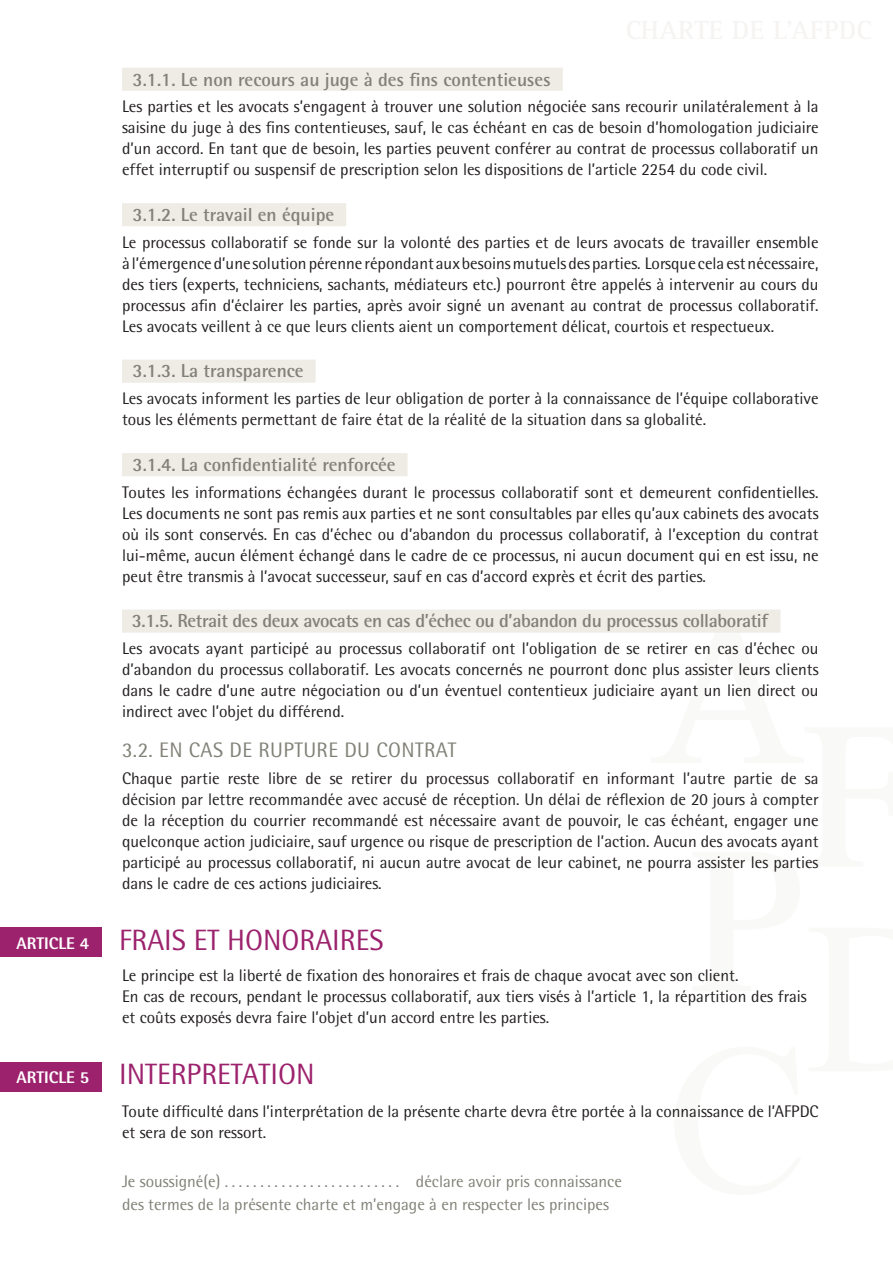
<style>
.page{position:relative;width:893px;height:1263px;background:#fff}
.page>*{position:absolute;margin:0;border:0;box-sizing:border-box;transform-origin:0 0}
.t1{font:29.4px "Rotis Semi Sans";color:#9c226d}
.t2{font:21px "Rotis Semi Sans";letter-spacing:.02em;color:#828178}
.t3{font:700 18.9px "Rotis Semi Sans";color:#828178}
.t4{font:700 18.9px "Rotis Semi Sans";letter-spacing:-.02em;color:#828178}
.t5{font:16.8px/21px "Rotis Semi Sans";color:#231f20;text-align:justify}
.t6{font:16.8px/23.1px "Rotis Semi Sans";color:#828178}
.s1{font-weight:800;font-size:16.8px;color:#fff}
</style>
<div class="page">
<div style="left:122px;top:68px;width:441px;height:23px;background:#efece6"></div>
<div style="left:122px;top:203px;width:224px;height:23px;background:#efece6"></div>
<div style="left:122px;top:360px;width:194px;height:23px;background:#efece6"></div>
<div style="left:122px;top:453px;width:285px;height:23px;background:#efece6"></div>
<div style="left:122px;top:609px;width:658px;height:24px;background:#efece6"></div>
<div style="left:0;top:927px;width:101px;height:30px;background:#9c226d"></div>
<div style="left:0;top:1062px;width:101px;height:29px;background:#9c226d"></div>
<p class="t3" style="left:133px;top:67px;width:420px">3.1.1. Le non recours au juge à des fins contentieuses</p>
<p class="t5" style="left:122px;top:96px;width:698px">Les parties et les avocats s’engagent à trouver une solution négociée sans recourir unilatéralement à la saisine du juge à des fins contentieuses, sauf, le cas échéant en cas de besoin d’homologation judiciaire d’un accord. En tant que de besoin, les parties peuvent conférer au contrat de processus collaboratif un effet interruptif ou suspensif de prescription selon les dispositions de l’article 2254 du code civil.</p>
<p class="t3" style="left:133px;top:203px;width:203px">3.1.2. Le travail en équipe</p>
<p class="t5" style="left:122px;top:232px;width:698px">Le processus collaboratif se fonde sur la volonté des parties et de leurs avocats de travailler ensemble à l’émergence d’une solution pérenne répondant aux besoins mutuels des parties. Lorsque cela est nécessaire, des tiers (experts, techniciens, sachants, médiateurs etc.) pourront être appelés à intervenir au cours du processus afin d’éclairer les parties, après avoir signé un avenant au contrat de processus collaboratif.<br>Les avocats veillent à ce que leurs clients aient un comportement délicat, courtois et respectueux.</p>
<p class="t3" style="left:133px;top:359px;width:173px">3.1.3. La transparence</p>
<p class="t5" style="left:122px;top:388px;width:698px">Les avocats informent les parties de leur obligation de porter à la connaissance de l’équipe collaborative tous les éléments permettant de faire état de la réalité de la situation dans sa globalité.</p>
<p class="t3" style="left:133px;top:453px;width:265px">3.1.4. La confidentialité renforcée</p>
<p class="t5" style="left:122px;top:482px;width:698px">Toutes les informations échangées durant le processus collaboratif sont et demeurent confidentielles.<br>Les documents ne sont pas remis aux parties et ne sont consultables par elles qu’aux cabinets des avocats où ils sont conservés. En cas d’échec ou d’abandon du processus collaboratif, à l’exception du contrat lui-même, aucun élément échangé dans le cadre de ce processus, ni aucun document qui en est issu, ne peut être transmis à l’avocat successeur, sauf en cas d’accord exprès et écrit des parties.</p>
<p class="t4" style="left:132px;top:609px;width:638px">3.1.5. Retrait des deux avocats en cas d’échec ou d’abandon du processus collaboratif</p>
<p class="t5" style="left:122px;top:638px;width:698px">Les avocats ayant participé au processus collaboratif ont l’obligation de se retirer en cas d’échec ou d’abandon du processus collaboratif. Les avocats concernés ne pourront donc plus assister leurs clients dans le cadre d’une autre négociation ou d’un éventuel contentieux judiciaire ayant un lien direct ou indirect avec l’objet du différend.</p>
<p class="t2" style="left:122px;top:737px;width:336px">3.2. EN CAS DE RUPTURE DU CONTRAT</p>
<p class="t5" style="left:122px;top:767px;width:698px">Chaque partie reste libre de se retirer du processus collaboratif en informant l’autre partie de sa décision par lettre recommandée avec accusé de réception. Un délai de réflexion de 20 jours à compter de la réception du courrier recommandé est nécessaire avant de pouvoir, le cas échéant, engager une quelconque action judiciaire, sauf urgence ou risque de prescription de l’action. Aucun des avocats ayant participé au processus collaboratif, ni aucun autre avocat de leur cabinet, ne pourra assister les parties dans le cadre de ces actions judiciaires.</p>
<h1 class="t1" style="left:16px;top:922px;width:369px"><span class="s1">ARTICLE 4</span> FRAIS ET HONORAIRES</h1>
<p class="t5" style="left:122px;top:965px;width:686px;text-align:left">Le principe est la liberté de fixation des honoraires et frais de chaque avocat avec son client.<br>En cas de recours, pendant le processus collaboratif, aux tiers visés à l’article 1, la répartition des frais et coûts exposés devra faire l’objet d’un accord entre les parties.</p>
<h1 class="t1" style="left:16px;top:1057px;width:300px"><span class="s1">ARTICLE 5</span> INTERPRETATION</h1>
<p class="t5" style="left:122px;top:1101px;width:698px">Toute difficulté dans l’interprétation de la présente charte devra être portée à la connaissance de l’AFPDC et sera de son ressort.</p>
<p class="t6" style="left:122px;top:1170px;width:501px">Je soussigné(e) . . . . . . . . . . . . . . . . . . . . . . . . . déclare avoir pris connaissance des termes de la présente charte et m’engage à en respecter les principes</p>
</div>
